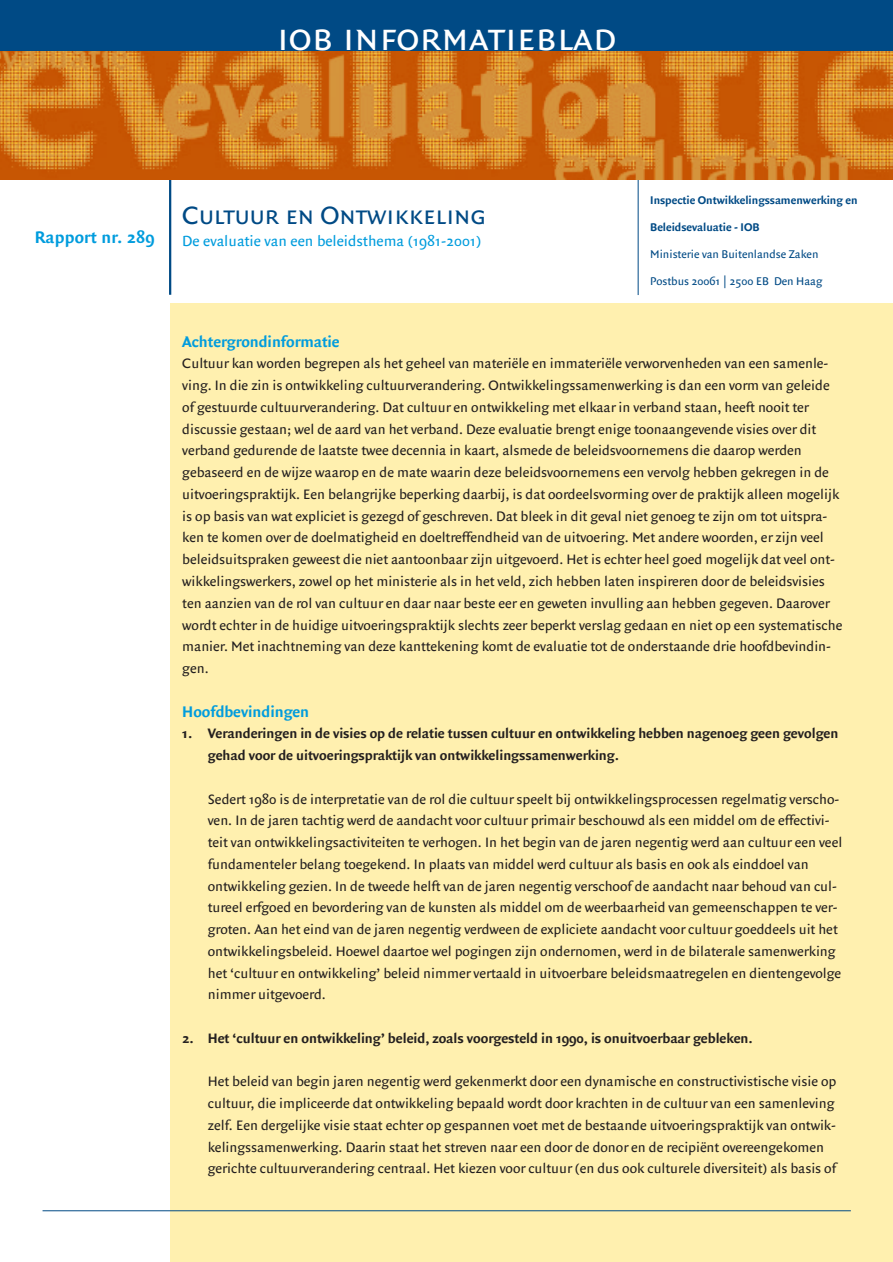
<style>
.page{position:relative;width:893px;height:1262px;background:#fff}
.page>*{position:absolute;margin:0;border:0;box-sizing:border-box;transform-origin:0 0}
.t1{font:40.5px "Quadraat Sans Small Caps";color:#fff}
.t2{font:27px "Quadraat Sans Small Caps";color:#004a85}
.t3{font:700 18px "Quadraat Sans";letter-spacing:.015em;color:#009cdd}
.t4{font:700 16.5px "Quadraat Sans";color:#009cdd}
.t5{font:15.75px "Quadraat Sans";color:#009cdd}
.t6{font:14.7px/21.8px "Quadraat Sans";color:#231f1f}
.t7{font:700 14.7px/21.8px "Quadraat Sans";color:#231f1f}
.t8{font:700 12px "Quadraat Sans";color:#004a85}
.t9{font:12px "Quadraat Sans";color:#004a85}
</style>
<div class="page">
<div style="left:170px;top:303px;width:722px;height:958px;background:#fff0af"></div>
<hr style="left:637px;top:154px;width:1px;height:141px;background:#004a85">
<hr style="left:169px;top:167px;width:2px;height:128px;background:#004a85">
<div style="left:0;top:0;width:892px;height:52px;background:#004a85"></div>
<img style="left:0;top:52px;width:892px;height:127px">
<hr style="left:43px;top:1210px;width:807px;height:1px;background:#004a85">
<h1 class="t1" style="left:277px;top:12px;width:340px">iob informatieblad</h1>
<p class="t3" style="left:35px;top:230px;width:121px">Rapport nr. 289</p>
<h2 class="t2" style="left:182px;top:198px;width:306px">Cultuur en Ontwikkeling</h2>
<p class="t5" style="left:182px;top:234px;width:300px">De evaluatie van een beleidsthema (1981-2001)</p>
<p class="t8" style="left:650px;top:194px;width:209px">Inspectie Ontwikkelingssamenwerking en</p>
<p class="t8" style="left:650px;top:221px;width:111px">Beleidsevaluatie - IOB</p>
<p class="t9" style="left:650px;top:249px;width:170px">Ministerie van Buitenlandse Zaken</p>
<p class="t9" style="left:650px;top:276px;width:173px">Postbus 20061 | 2500 EB Den Haag</p>
<p class="t4" style="left:182px;top:334px;width:159px">Achtergrondinformatie</p>
<p class="t6" style="left:182px;top:354px;width:661px">Cultuur kan worden begrepen als het geheel van materiële en immateriële verworvenheden van een samenle&shy;ving. In die zin is ontwikkeling cultuurverandering. Ontwikkelingssamenwerking is dan een vorm van geleide of gestuurde cultuurverandering. Dat cultuur en ontwikkeling met elkaar in verband staan, heeft nooit ter discussie gestaan; wel de aard van het verband. Deze evaluatie brengt enige toonaangevende visies over dit verband gedurende de laatste twee decennia in kaart, alsmede de beleidsvoornemens die daarop werden gebaseerd en de wijze waarop en de mate waarin deze beleidsvoornemens een vervolg hebben gekregen in de uitvoeringspraktijk. Een belangrijke beperking daarbij, is dat oordeelsvorming over de praktijk alleen mogelijk is op basis van wat expliciet is gezegd of geschreven. Dat bleek in dit geval niet genoeg te zijn om tot uitspra&shy;ken te komen over de doelmatigheid en doeltreffendheid van de uitvoering. Met andere woorden, er zijn veel beleidsuitspraken geweest die niet aantoonbaar zijn uitgevoerd. Het is echter heel goed mogelijk dat veel ont&shy;wikkelingswerkers, zowel op het ministerie als in het veld, zich hebben laten inspireren door de beleidsvisies ten aanzien van de rol van cultuur en daar naar beste eer en geweten invulling aan hebben gegeven. Daarover wordt echter in de huidige uitvoeringspraktijk slechts zeer beperkt verslag gedaan en niet op een systematische manier. Met inachtneming van deze kanttekening komt de evaluatie tot de onderstaande drie hoofdbevindin&shy;gen.</p>
<p class="t4" style="left:182px;top:704px;width:128px">Hoofdbevindingen</p>
<p class="t7" style="left:208px;top:723px;width:632px;text-indent:-26px">1. Veranderingen in de visies op de relatie tussen cultuur en ontwikkeling hebben nagenoeg geen gevolgen gehad voor de uitvoeringspraktijk van ontwikkelingssamenwerking.</p>
<p class="t6" style="left:208px;top:789px;width:636px">Sedert 1980 is de interpretatie van de rol die cultuur speelt bij ontwikkelingsprocessen regelmatig verscho&shy;ven. In de jaren tachtig werd de aandacht voor cultuur primair beschouwd als een middel om de effectivi&shy;teit van ontwikkelingsactiviteiten te verhogen. In het begin van de jaren negentig werd aan cultuur een veel fundamenteler belang toegekend. In plaats van middel werd cultuur als basis en ook als einddoel van ontwikkeling gezien. In de tweede helft van de jaren negentig verschoof de aandacht naar behoud van cul&shy;tureel erfgoed en bevordering van de kunsten als middel om de weerbaarheid van gemeenschappen te ver&shy;groten. Aan het eind van de jaren negentig verdween de expliciete aandacht voor cultuur goeddeels uit het ontwikkelingsbeleid. Hoewel daartoe wel pogingen zijn ondernomen, werd in de bilaterale samenwerking het ‘cultuur en ontwikkeling’ beleid nimmer vertaald in uitvoerbare beleidsmaatregelen en dientengevolge nimmer uitgevoerd.</p>
<p class="t7" style="left:182px;top:1028px;width:572px">2. Het ‘cultuur en ontwikkeling’ beleid, zoals voorgesteld in 1990, is onuitvoerbaar gebleken.</p>
<p class="t6" style="left:208px;top:1071px;width:630px">Het beleid van begin jaren negentig werd gekenmerkt door een dynamische en constructivistische visie op cultuur, die impliceerde dat ontwikkeling bepaald wordt door krachten in de cultuur van een samenleving zelf. Een dergelijke visie staat echter op gespannen voet met de bestaande uitvoeringspraktijk van ontwik&shy;kelingssamenwerking. Daarin staat het streven naar een door de donor en de recipiënt overeengekomen gerichte cultuurverandering centraal. Het kiezen voor cultuur (en dus ook culturele diversiteit) als basis of</p>
</div>
